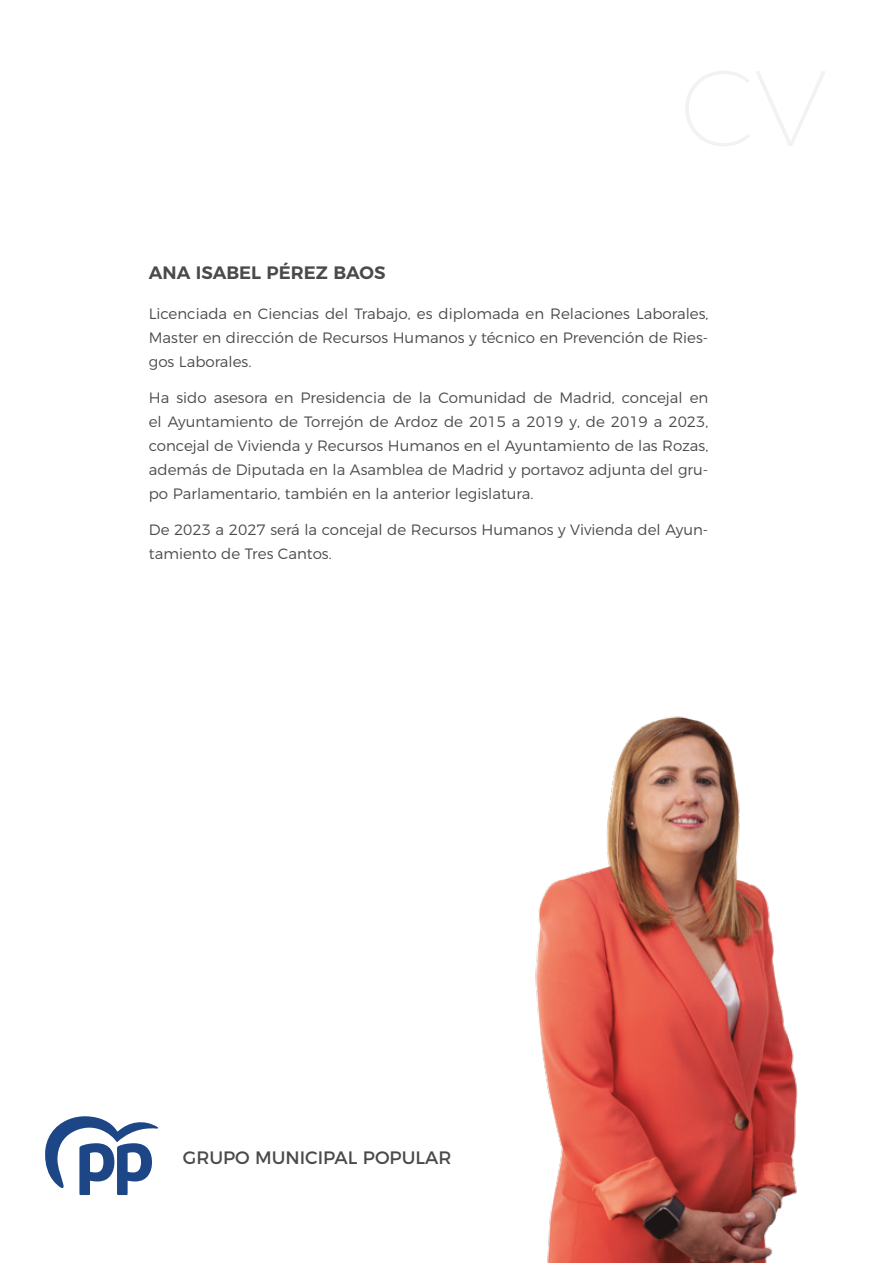
<style>
.page{position:relative;width:893px;height:1263px;background:#fff}
.page>*{position:absolute;margin:0;border:0;box-sizing:border-box;transform-origin:0 0}
.t1{font:18px "Montserrat";color:#4a4a49}
.t2{font:600 18px "Montserrat";color:#4a4a49}
.t3{font:300 15px/24px "Montserrat";color:#4a4a49;text-align:justify}
</style>
<div class="page">
<svg style="left:45px;top:1116px;width:113px;height:79px"></svg>
<img style="left:535px;top:716px;width:263px;height:547px">
<p class="t2" style="left:149px;top:258px;width:238px">ANA ISABEL PÉREZ BAOS</p>
<p class="t3" style="left:149px;top:301px;width:561px">Licenciada en Ciencias del Trabajo, es diplomada en Relaciones Laborales, Master en dirección de Recursos Humanos y técnico en Prevención de Ries&shy;gos Laborales.</p>
<p class="t3" style="left:149px;top:385px;width:561px">Ha sido asesora en Presidencia de la Comunidad de Madrid, concejal en el Ayuntamiento de Torrejón de Ardoz de 2015 a 2019 y, de 2019 a 2023, concejal de Vivienda y Recursos Humanos en el Ayuntamiento de las Rozas, además de Diputada en la Asamblea de Madrid y portavoz adjunta del gru&shy;po Parlamentario, también en la anterior legislatura.</p>
<p class="t3" style="left:149px;top:517px;width:561px">De 2023 a 2027 será la concejal de Recursos Humanos y Vivienda del Ayun&shy;tamiento de Tres Cantos.</p>
<p class="t1" style="left:183px;top:1143px;width:270px">GRUPO MUNICIPAL POPULAR</p>
</div>
